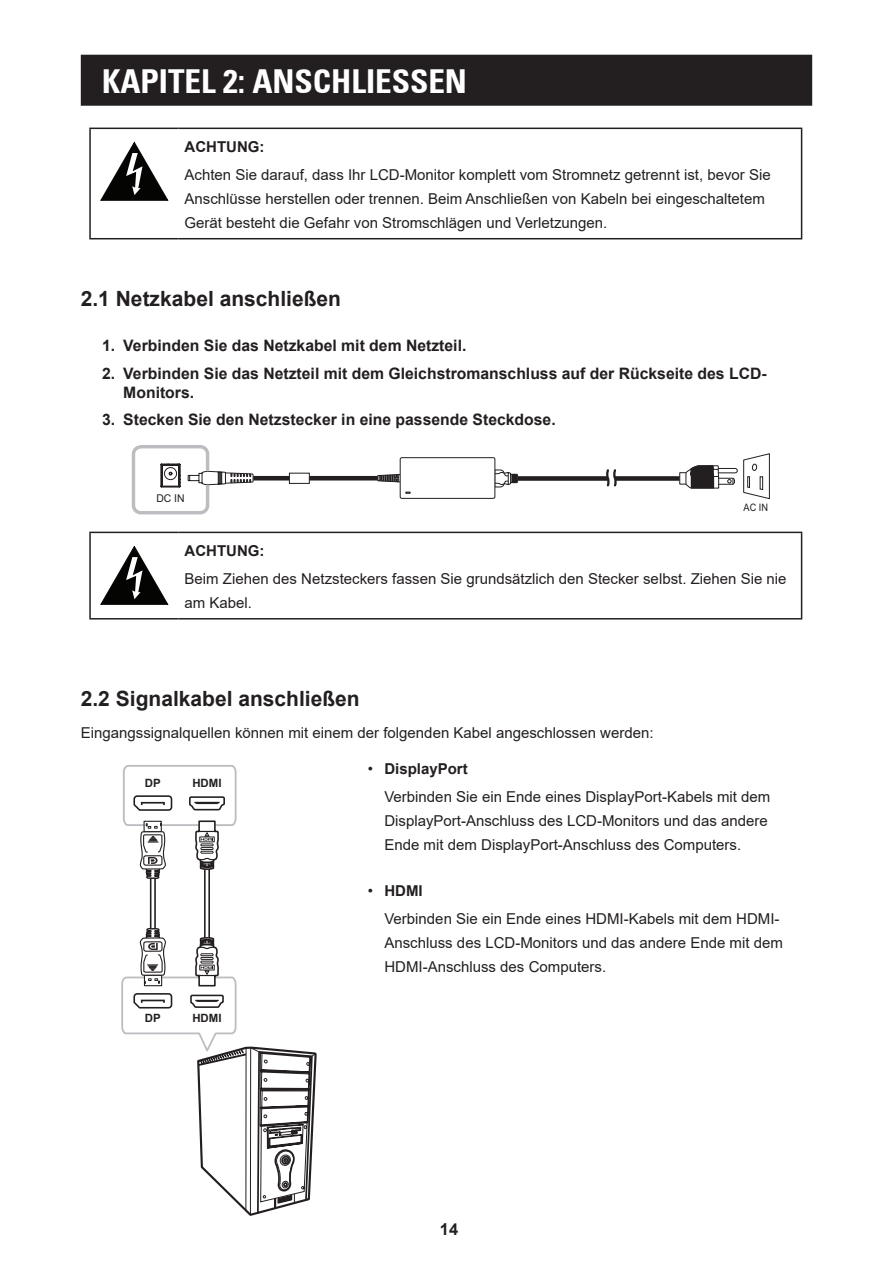
<style>
.page{position:relative;width:893px;height:1263px;background:#fff}
.page>*{position:absolute;margin:0;border:0;box-sizing:border-box;transform-origin:0 0}
.t1{font:700 condensed 33px "Univers 67";color:#fff}
.t2{font:700 21px "Arial";color:#231f20}
.t3{font:700 16.5px "Arial";color:#231f20}
.t4{font:700 15.75px/18.9px "Arial";color:#231f20}
.t5{font:15px/24px "Arial";color:#231f20}
.t6{font:700 15px "Arial";color:#231f20}
.t7{font:700 11.4px "Arial";color:#231f20}
.t8{font:10.65px "Arial";color:#231f20}
.t9{font:10.2px "Arial";color:#231f20;scale:.9 1}
.s1{font-weight:700}
</style>
<div class="page">
<div style="left:82px;top:55px;width:729px;height:50px;background:#231f20"></div>
<div style="left:81px;top:55px;width:731px;height:51px;border:2px solid #231f20"></div>
<hr style="left:89px;top:128px;width:90px;height:1px;background:#231f20">
<hr style="left:89px;top:129px;width:2px;height:109px;background:#231f20">
<hr style="left:179px;top:128px;width:623px;height:1px;background:#231f20">
<hr style="left:801px;top:129px;width:1px;height:109px;background:#231f20">
<hr style="left:89px;top:238px;width:90px;height:1px;background:#231f20">
<hr style="left:179px;top:238px;width:623px;height:1px;background:#231f20">
<svg style="left:100px;top:142px;width:68px;height:59px"></svg>
<svg style="left:132px;top:445px;width:123px;height:70px"></svg>
<hr style="left:253px;top:476px;width:125px;height:4px;background:#231f20">
<div style="left:518px;top:476px;width:161px;height:5px;background:#231f20"></div>
<div style="left:289px;top:473px;width:21px;height:11px;background:#fff;border:1px solid #231f20"></div>
<svg style="left:679px;top:453px;width:91px;height:46px"></svg>
<svg style="left:605px;top:469px;width:14px;height:18px"></svg>
<svg style="left:495px;top:469px;width:23px;height:19px"></svg>
<svg style="left:377px;top:474px;width:23px;height:9px"></svg>
<div style="left:400px;top:457px;width:95px;height:42px;border:1px solid #231f20;border-radius:2px"></div>
<hr style="left:89px;top:532px;width:90px;height:1px;background:#231f20">
<hr style="left:89px;top:533px;width:2px;height:85px;background:#231f20">
<hr style="left:179px;top:532px;width:623px;height:1px;background:#231f20">
<hr style="left:801px;top:533px;width:1px;height:85px;background:#231f20">
<hr style="left:89px;top:618px;width:90px;height:1px;background:#231f20">
<hr style="left:179px;top:618px;width:623px;height:1px;background:#231f20">
<svg style="left:100px;top:546px;width:68px;height:59px"></svg>
<svg style="left:121px;top:765px;width:196px;height:451px"></svg>
<h1 class="t1" style="left:102px;top:61px;width:366px">KAPITEL 2: ANSCHLIESSEN</h1>
<p class="t6" style="left:185px;top:136px;width:81px">ACHTUNG:</p>
<p class="t5" style="left:185px;top:163px;width:588px">Achten Sie darauf, dass Ihr LCD-Monitor komplett vom Stromnetz getrennt ist, bevor Sie<br>Anschlüsse herstellen oder trennen. Beim Anschließen von Kabeln bei eingeschaltetem<br>Gerät besteht die Gefahr von Stromschlägen und Verletzungen.</p>
<h2 class="t2" style="left:81px;top:284px;width:262px">2.1 Netzkabel anschließen</h2>
<p class="t4" style="left:102px;top:336px;width:366px">1. Verbinden Sie das Netzkabel mit dem Netzteil.</p>
<p class="t4" style="left:123px;top:364px;width:645px;text-indent:-21px">2. Verbinden Sie das Netzteil mit dem Gleichstromanschluss auf der Rückseite des LCD-<br>Monitors.</p>
<p class="t4" style="left:102px;top:410px;width:455px">3. Stecken Sie den Netzstecker in eine passende Steckdose.</p>
<p class="t8" style="left:156px;top:490px;width:30px">DC IN</p>
<p class="t9" style="left:743px;top:501px;width:29px">AC IN</p>
<p class="t6" style="left:185px;top:540px;width:81px">ACHTUNG:</p>
<p class="t5" style="left:185px;top:567px;width:603px">Beim Ziehen des Netzsteckers fassen Sie grundsätzlich den Stecker selbst. Ziehen Sie nie am Kabel.</p>
<h2 class="t2" style="left:81px;top:684px;width:280px">2.2 Signalkabel anschließen</h2>
<p class="t5" style="left:81px;top:721px;width:574px">Eingangssignalquellen können mit einem der folgenden Kabel angeschlossen werden:</p>
<p class="t7" style="left:145px;top:775px;width:17px">DP</p>
<p class="t7" style="left:192px;top:774px;width:31px">HDMI</p>
<p class="t7" style="left:145px;top:1010px;width:17px">DP</p>
<p class="t7" style="left:192px;top:1010px;width:31px">HDMI</p>
<p class="t5" style="left:384px;top:755px;width:387px;line-height:28.2px;text-indent:-16px">• <span class="s1">DisplayPort<br></span>Verbinden Sie ein Ende eines DisplayPort-Kabels mit dem</p>
<p class="t5" style="left:384px;top:809px;width:385px">DisplayPort-Anschluss des LCD-Monitors und das andere<br>Ende mit dem DisplayPort-Anschluss des Computers.</p>
<p class="t5" style="left:384px;top:876px;width:397px;line-height:28.2px;text-indent:-16px">• <span class="s1">HDMI<br></span>Verbinden Sie ein Ende eines HDMI-Kabels mit dem HDMI-</p>
<p class="t5" style="left:384px;top:930px;width:400px">Anschluss des LCD-Monitors und das andere Ende mit dem<br>HDMI-Anschluss des Computers.</p>
<p class="t3" style="left:440px;top:1217px;width:20px">14</p>
</div>
